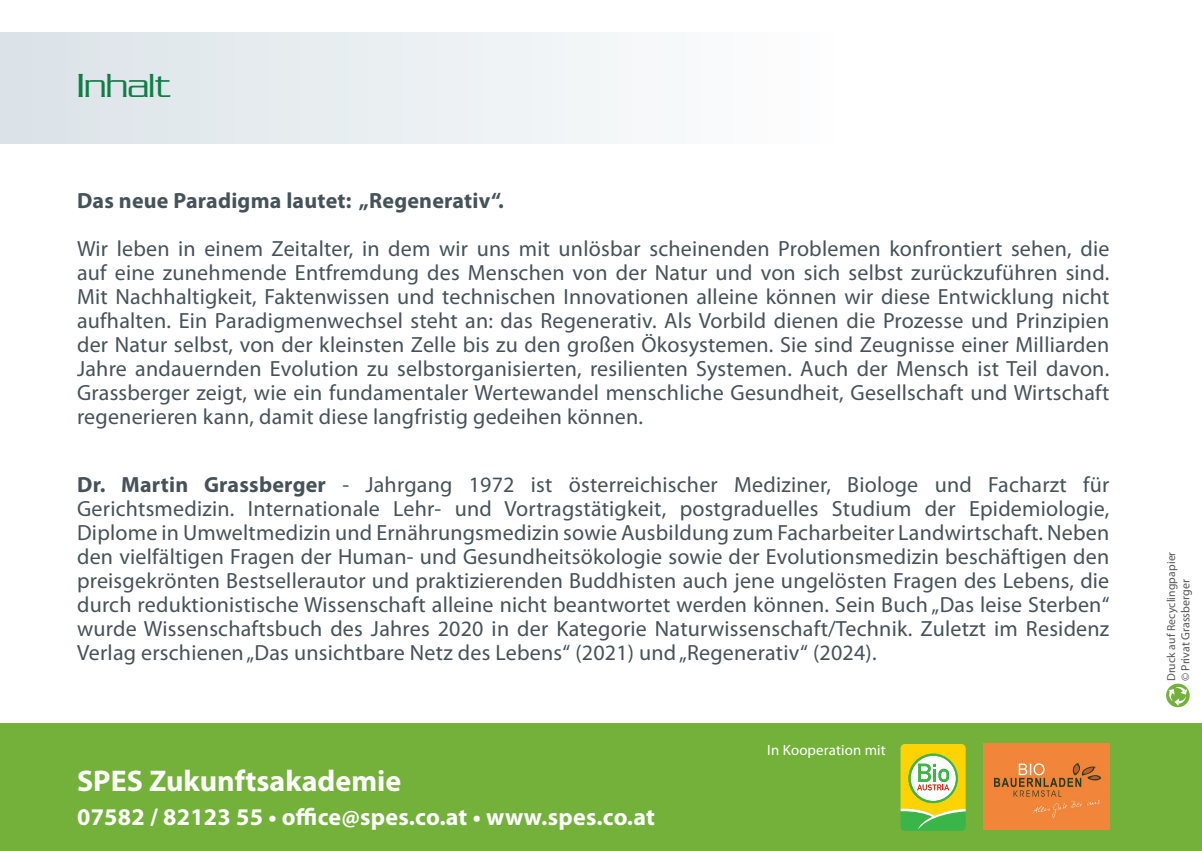
<style>
.page{position:relative;width:1202px;height:851px;background:#fff}
.page>*{position:absolute;margin:0;border:0;box-sizing:border-box;transform-origin:0 0}
.t1{font:36px "Serpentine ICG Light";color:#0f7d46}
.t2{font:700 30px "Myriad Pro";color:#fff}
.t3{font:700 24px "Myriad Pro";letter-spacing:.01em;color:#fff}
.t4{font:22px/24px "Myriad Pro";letter-spacing:.01em;color:#465259;text-align:justify}
.t5{font:700 22px "Myriad Pro";letter-spacing:.01em;color:#465259}
.t6{font:14.8px "Myriad Pro";letter-spacing:.01em;color:#fff}
.t7{font:12px "Myriad Pro";color:#57585a}
.t8{font:11.6px "Myriad Pro";letter-spacing:.01em;color:#57585a}
.s1{font-weight:700}
</style>
<div class="page">
<div style="left:0;top:33px;width:1202px;height:110px;background:linear-gradient(to right,#dde5ea,#fff)"></div>
<div style="left:0;top:723px;width:1202px;height:127px;background:#73b13b"></div>
<svg style="left:1166px;top:683px;width:24px;height:24px"></svg>
<svg style="left:1168px;top:686px;width:19px;height:19px"></svg>
<svg style="left:900px;top:744px;width:66px;height:86px;background:#c0d157"></svg>
<img style="left:984px;top:743px;width:125px;height:86px">
<p class="t1" style="left:77px;top:65px;width:96px">Inhalt</p>
<p class="t5" style="left:77px;top:186px;width:428px">Das neue Paradigma lautet: „Regenerativ“.</p>
<p class="t4" style="left:77px;top:236px;width:1034px">Wir leben in einem Zeitalter, in dem wir uns mit unlösbar scheinenden Problemen konfrontiert sehen, die auf eine zunehmende Entfremdung des Menschen von der Natur und von sich selbst zurückzuführen sind.<br>Mit Nachhaltigkeit, Faktenwissen und technischen Innovationen alleine können wir diese Entwicklung nicht aufhalten. Ein Paradigmenwechsel steht an: das Regenerativ. Als Vorbild dienen die Prozesse und Prinzipien der Natur selbst, von der kleinsten Zelle bis zu den großen Ökosystemen. Sie sind Zeugnisse einer Milliarden Jahre andauernden Evolution zu selbstorganisierten, resilienten Systemen. Auch der Mensch ist Teil davon.<br>Grassberger zeigt, wie ein fundamentaler Wertewandel menschliche Gesundheit, Gesellschaft und Wirtschaft regenerieren kann, damit diese langfristig gedeihen können.</p>
<p class="t4" style="left:77px;top:472px;width:1034px"><span class="s1">Dr. Martin Grassberger</span> - Jahrgang 1972 ist österreichischer Mediziner, Biologe und Facharzt für Gerichtsmedizin. Internationale Lehr- und Vortragstätigkeit, postgraduelles Studium der Epidemiologie, Diplome in Umweltmedizin und Ernährungsmedizin sowie Ausbildung zum Facharbeiter Landwirtschaft. Neben den vielfältigen Fragen der Human- und Gesundheitsökologie sowie der Evolutionsmedizin beschäftigen den preisgekrönten Bestsellerautor und praktizierenden Buddhisten auch jene ungelösten Fragen des Lebens, die durch reduktionistische Wissenschaft alleine nicht beantwortet werden können. Sein Buch „Das leise Sterben“ wurde Wissenschaftsbuch des Jahres 2020 in der Kategorie Naturwissenschaft/Technik. Zuletzt im Residenz Verlag erschienen „Das unsichtbare Netz des Lebens“ (2021) und „Regenerativ“ (2024).</p>
<p class="t2" style="left:77px;top:761px;width:326px">SPES Zukunftsakademie</p>
<p class="t3" style="left:77px;top:801px;width:579px">07582 / 82123 55 • office@spes.co.at • www.spes.co.at</p>
<p class="t6" style="left:767px;top:741px;width:120px">In Kooperation mit</p>
<p class="t8" style="left:1164px;top:681px;width:131px;rotate:-90deg">Druck auf Recyclingpapier</p>
<p class="t7" style="left:1178px;top:681px;width:103px;rotate:-90deg">© Privat Grassberger</p>
</div>
